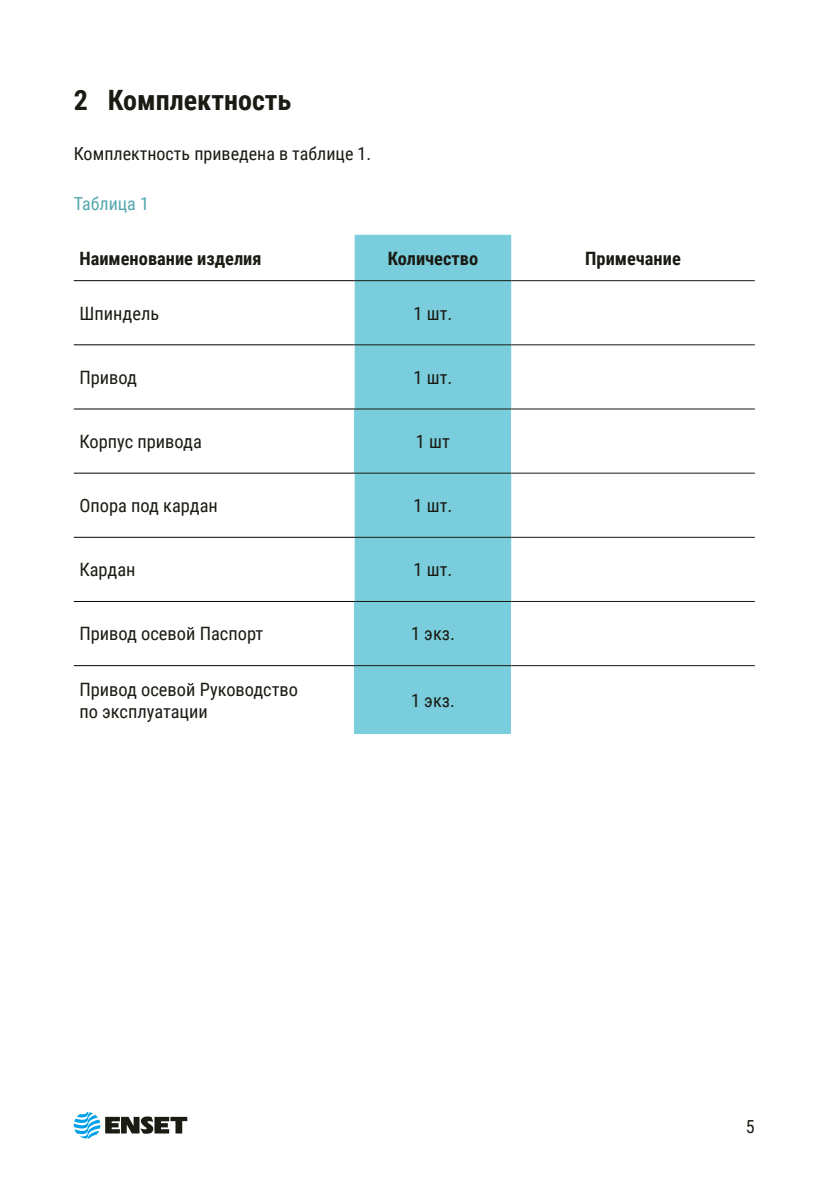
<style>
.page{position:relative;width:840px;height:1191px;background:#fff}
.page>*{position:absolute;margin:0;border:0;box-sizing:border-box;transform-origin:0 0}
.t1{font:700 28px "Roboto Condensed";color:#1a1b13}
.t2{font:18.4px/22px "Roboto Condensed";color:#1a1b13}
.t3{font:700 18.4px "Roboto Condensed";color:#1a1b13}
.t4{font:18px "Roboto Condensed";color:#1a1b13}
.t5{font:18px "Roboto Condensed";color:#54a7ae}
</style>
<div class="page">
<svg style="left:74px;top:1112px;width:113px;height:26px"></svg>
<div style="left:354px;top:235px;width:157px;height:366px;background:#7acddc"></div>
<div style="left:354px;top:409px;width:157px;height:64px;background:#7acddc"></div>
<div style="left:354px;top:601px;width:157px;height:64px;background:#7acddc"></div>
<div style="left:354px;top:665px;width:157px;height:68px;background:#7acddc"></div>
<hr style="left:74px;top:280px;width:280px;height:1px;background:#030000">
<hr style="left:74px;top:344px;width:280px;height:1px;background:#030000">
<hr style="left:74px;top:409px;width:280px;height:1px;background:#030000">
<hr style="left:74px;top:473px;width:280px;height:1px;background:#030000">
<hr style="left:74px;top:537px;width:280px;height:1px;background:#030000">
<hr style="left:74px;top:601px;width:280px;height:1px;background:#030000">
<hr style="left:74px;top:665px;width:280px;height:1px;background:#030000">
<hr style="left:354px;top:280px;width:157px;height:1px;background:#1a1b13">
<hr style="left:511px;top:280px;width:243px;height:1px;background:#1a1b13">
<hr style="left:354px;top:344px;width:157px;height:1px;background:#1a1b13">
<hr style="left:511px;top:344px;width:243px;height:1px;background:#1a1b13">
<hr style="left:354px;top:409px;width:157px;height:1px;background:#1a1b13">
<hr style="left:511px;top:409px;width:243px;height:1px;background:#1a1b13">
<hr style="left:354px;top:473px;width:157px;height:1px;background:#1a1b13">
<hr style="left:511px;top:473px;width:243px;height:1px;background:#1a1b13">
<hr style="left:354px;top:537px;width:157px;height:1px;background:#1a1b13">
<hr style="left:511px;top:537px;width:243px;height:1px;background:#1a1b13">
<hr style="left:354px;top:601px;width:157px;height:1px;background:#1a1b13">
<hr style="left:511px;top:601px;width:243px;height:1px;background:#1a1b13">
<hr style="left:354px;top:665px;width:157px;height:1px;background:#1a1b13">
<hr style="left:511px;top:665px;width:243px;height:1px;background:#1a1b13">
<h1 class="t1" style="left:74px;top:80px;width:219px">2 Комплектность</h1>
<p class="t4" style="left:74px;top:141px;width:299px">Комплектность приведена в таблице 1.</p>
<p class="t5" style="left:74px;top:191px;width:77px">Таблица 1</p>
<p class="t3" style="left:79px;top:245px;width:183px">Наименование изделия</p>
<p class="t3" style="left:387px;top:245px;width:92px">Количество</p>
<p class="t3" style="left:585px;top:245px;width:97px">Примечание</p>
<p class="t2" style="left:79px;top:301px;width:81px">Шпиндель</p>
<p class="t2" style="left:413px;top:301px;width:40px">1 шт.</p>
<p class="t2" style="left:79px;top:365px;width:59px">Привод</p>
<p class="t2" style="left:413px;top:365px;width:40px">1 шт.</p>
<p class="t2" style="left:79px;top:430px;width:124px">Корпус привода</p>
<p class="t2" style="left:415px;top:430px;width:36px">1 шт</p>
<p class="t2" style="left:79px;top:494px;width:140px">Опора под кардан</p>
<p class="t2" style="left:413px;top:494px;width:40px">1 шт.</p>
<p class="t2" style="left:79px;top:558px;width:58px">Кардан</p>
<p class="t2" style="left:413px;top:558px;width:40px">1 шт.</p>
<p class="t2" style="left:79px;top:622px;width:185px">Привод осевой Паспорт</p>
<p class="t2" style="left:411px;top:622px;width:45px">1 экз.</p>
<p class="t2" style="left:79px;top:677px;width:220px">Привод осевой Руководство по эксплуатации</p>
<p class="t2" style="left:411px;top:688px;width:45px">1 экз.</p>
<p class="t4" style="left:745px;top:1114px;width:10px">5</p>
</div>
